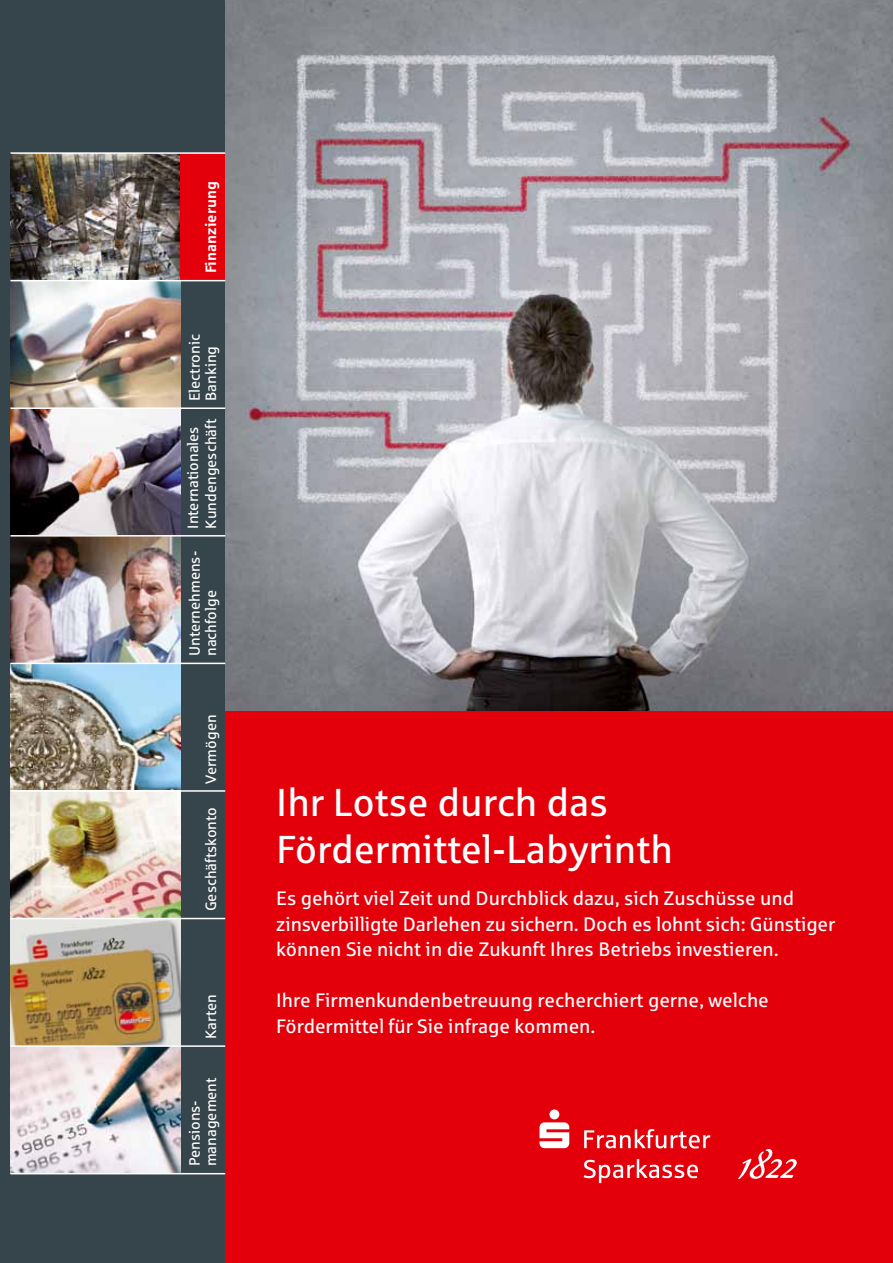
<style>
.page{position:relative;width:893px;height:1263px;background:#fff}
.page>*{position:absolute;margin:0;border:0;box-sizing:border-box;transform-origin:0 0}
.t1{font:39px/46.8px "Sparkasse Rg";color:#fff}
.t2{font:19.5px/25.5px "Sparkasse Rg";color:#fff}
.t3{font:15px/16.5px "Sparkasse Rg";color:#fff}
.t4{font:700 15px "Sparkasse Rg";color:#fff}
</style>
<div class="page">
<div style="left:0;top:0;width:225px;height:1263px;background:#36444b"></div>
<div style="left:225px;top:710px;width:668px;height:553px;background:#e3000b"></div>
<img style="left:225px;top:0;width:668px;height:710px">
<img style="left:10px;top:154px;width:171px;height:1019px">
<div style="left:181px;top:153px;width:44px;height:128px;background:#e3000b"></div>
<hr style="left:10px;top:152px;width:215px;height:2px;background:#fff">
<hr style="left:10px;top:280px;width:215px;height:1px;background:#fff">
<hr style="left:10px;top:407px;width:215px;height:2px;background:#fff">
<hr style="left:10px;top:535px;width:215px;height:1px;background:#fff">
<hr style="left:10px;top:663px;width:215px;height:1px;background:#fff">
<hr style="left:10px;top:790px;width:215px;height:2px;background:#fff">
<hr style="left:10px;top:918px;width:215px;height:1px;background:#fff">
<hr style="left:10px;top:1045px;width:215px;height:2px;background:#fff">
<hr style="left:10px;top:1173px;width:215px;height:1px;background:#fff">
<svg style="left:584px;top:1159px;width:114px;height:24px"></svg>
<svg style="left:584px;top:1129px;width:126px;height:19px"></svg>
<svg style="left:738px;top:1149px;width:59px;height:30px"></svg>
<svg style="left:539px;top:1109px;width:30px;height:39px"></svg>
<p class="t4" style="left:201px;top:273px;width:94px;rotate:-90deg">Finanzierung</p>
<p class="t3" style="left:186px;top:401px;width:68px;rotate:-90deg">Electronic<br>Banking</p>
<p class="t3" style="left:184px;top:529px;width:111px;line-height:18px;rotate:-90deg">Internationales<br>Kundengeschäft</p>
<p class="t3" style="left:186px;top:656px;width:107px;rotate:-90deg">Unternehmens&shy;nachfolge</p>
<p class="t3" style="left:202px;top:784px;width:71px;rotate:-90deg">Vermögen</p>
<p class="t3" style="left:202px;top:911px;width:106px;rotate:-90deg">Geschäftskonto</p>
<p class="t3" style="left:202px;top:1039px;width:46px;rotate:-90deg">Karten</p>
<p class="t3" style="left:186px;top:1166px;width:90px;rotate:-90deg">Pensions&shy;management</p>
<p class="t1" style="left:276px;top:778px;width:398px">Ihr Lotse durch das<br>Fördermittel-Labyrinth</p>
<p class="t2" style="left:276px;top:885px;width:560px">Es gehört viel Zeit und Durchblick dazu, sich Zuschüsse und zinsverbilligte Darlehen zu sichern. Doch es lohnt sich: Günstiger können Sie nicht in die Zukunft Ihres Betriebs investieren.</p>
<p class="t2" style="left:276px;top:987px;width:494px">Ihre Firmenkundenbetreuung recherchiert gerne, welche<br>Fördermittel für Sie infrage kommen.</p>
</div>
